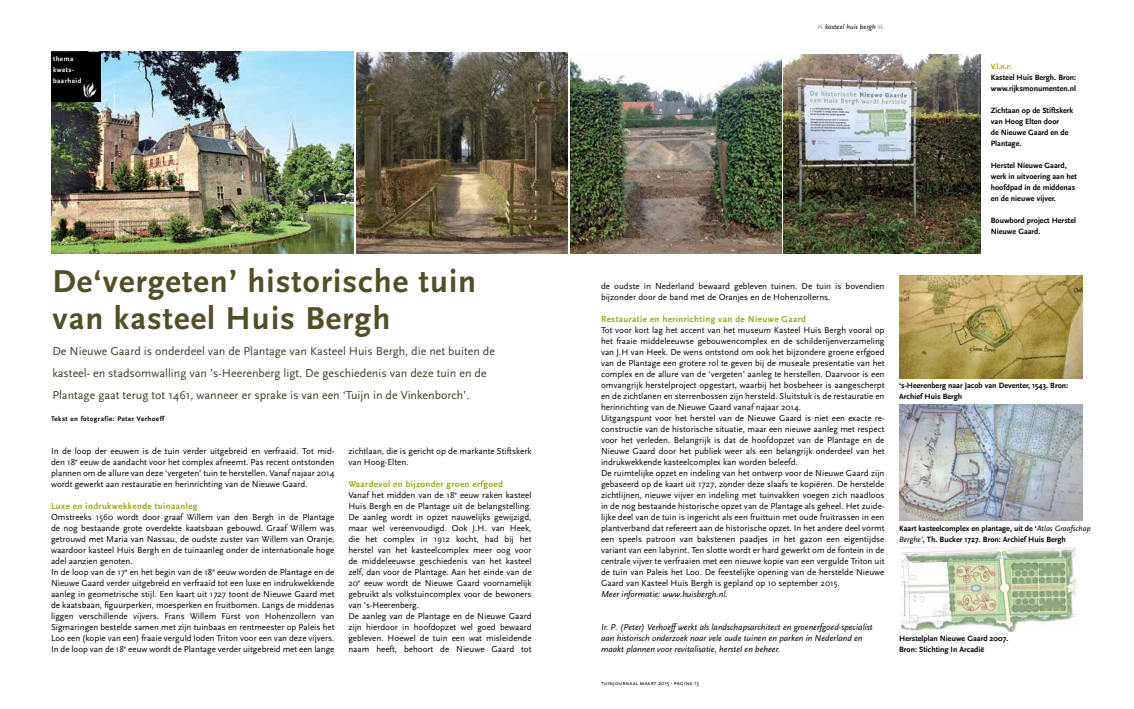
<style>
.page{position:relative;width:1134px;height:709px;background:#fff}
.page>*{position:absolute;margin:0;border:0;box-sizing:border-box;transform-origin:0 0}
.t1{font:700 33px/37px "Scala Sans";letter-spacing:.03em;color:#524f26}
.t2{font:22.4px "Woodtype Ornaments Std";color:#fff}
.t3{font:12px/22px "Scala Sans";color:#3f3e29}
.t4{font:9px/11px "Scala Sans";color:#000}
.t5{font:italic 9px/11px "Scala Sans";color:#000}
.t6{font:700 9px "Scala Sans";letter-spacing:.045em;color:#9fa617}
.t7{font:700 8px/11px "Scala Sans";color:#000}
.t8{font:700 8px "Scala Sans";color:#9fa617}
.t9{font:700 7px "Scala Sans";letter-spacing:.065em;color:#000}
.t10{font:700 7px/11px "Scala Sans";letter-spacing:.065em;color:#fff}
.t11{font:italic 7px "Scala Sans";letter-spacing:.02em;color:#000}
.t12{font:6px "Scala Sans Caps";color:#000}
.s1{font-weight:700;color:#9fa617}
.s2{font-family:"Type Embellishments One Let Plain";font-style:normal}
.s3{font-family:"Scala Sans"}
.s4{font-weight:400;font-style:italic}
</style>
<div class="page">
<img style="left:51px;top:52px;width:303px;height:201px">
<img style="left:356px;top:53px;width:211px;height:200px">
<img style="left:570px;top:58px;width:211px;height:195px">
<img style="left:784px;top:55px;width:197px;height:198px">
<img style="left:899px;top:276px;width:183px;height:102px">
<img style="left:899px;top:405px;width:183px;height:115px">
<img style="left:900px;top:548px;width:179px;height:83px">
<div style="left:51px;top:52px;width:50px;height:50px;background:#000"></div>
<p class="t10" style="left:53px;top:53px;width:30px">thema kwets&shy;baarheid</p>
<h2 class="t2" style="left:84px;top:81px;width:14px">•</h2>
<h1 class="t1" style="left:52px;top:263px;width:425px">De‘vergeten’ historische tuin van kasteel Huis Bergh</h1>
<p class="t3" style="left:52px;top:340px;width:444px">De Nieuwe Gaard is onderdeel van de Plantage van Kasteel Huis Bergh, die net buiten de kasteel- en stadsomwalling van ’s-Heerenberg ligt. De geschiedenis van deze tuin en de<br>Plantage gaat terug tot 1461, wanneer er sprake is van een ‘Tuijn in de Vinkenborch’.</p>
<p class="t9" style="left:51px;top:415px;width:115px">Tekst en fotografie: Peter Verhoeff</p>
<p class="t4" style="left:51px;top:446px;width:285px;text-align:justify">In de loop der eeuwen is de tuin verder uitgebreid en verfraaid. Tot mid&shy;den 18<sup>e</sup> eeuw de aandacht voor het complex afneemt. Pas recent ontstonden plannen om de allure van deze ‘vergeten’ tuin te herstellen. Vanaf najaar 2014 wordt gewerkt aan restauratie en herinrichting van de Nieuwe Gaard.</p>
<p class="t6" style="left:51px;top:501px;width:148px">Luxe en indrukwekkende tuinaanleg</p>
<p class="t4" style="left:51px;top:512px;width:285px">Omstreeks 1560 wordt door graaf Willem van den Bergh in de Plantage de nog bestaande grote overdekte kaatsbaan gebouwd. Graaf Willem was getrouwd met Maria van Nassau, de oudste zuster van Willem van Oranje, waardoor kasteel Huis Bergh en de tuinaanleg onder de internationale hoge adel aanzien genoten.<br>In de loop van de 17<sup>e</sup> en het begin van de 18<sup>e</sup> eeuw worden de Plantage en de Nieuwe Gaard verder uitgebreid en verfraaid tot een luxe en indrukwekkende aanleg in geometrische stijl. Een kaart uit 1727 toont de Nieuwe Gaard met de kaatsbaan, figuurperken, moesperken en fruitbomen. Langs de middenas liggen verschillende vijvers. Frans Willem Fürst von Hohenzollern van Sigmaringen bestelde samen met zijn tuinbaas en rentmeester op Paleis het Loo een (kopie van een) fraaie verguld loden Triton voor een van deze vijvers.<br>In de loop van de 18<sup>e</sup> eeuw wordt de Plantage verder uitgebreid met een lange</p>
<p class="t4" style="left:348px;top:446px;width:185px">zichtlaan, die is gericht op de markante Stiftskerk van Hoog-Elten.</p>
<p class="t4" style="left:348px;top:479px;width:185px"><span class="s1">Waardevol en bijzonder groen erfgoed<br></span>Vanaf het midden van de 18<sup>e</sup> eeuw raken kasteel Huis Bergh en de Plantage uit de belangstelling.<br>De aanleg wordt in opzet nauwelijks gewijzigd, maar wel vereenvoudigd. Ook J.H. van Heek, die het complex in 1912 kocht, had bij het herstel van het kasteelcomplex meer oog voor de middeleeuwse geschiedenis van het kasteel zelf, dan voor de Plantage. Aan het einde van de 20<sup>e</sup> eeuw wordt de Nieuwe Gaard voornamelijk gebruikt als volkstuincomplex voor de bewoners van ‘s-Heerenberg.<br>De aanleg van de Plantage en de Nieuwe Gaard zijn hierdoor in hoofdopzet wel goed bewaard gebleven. Hoewel de tuin een wat misleidende naam heeft, behoort de Nieuwe Gaard tot</p>
<p class="t11" style="left:817px;top:23px;width:68px"><span class="s2">-</span> kasteel huis bergh <span class="s2">-</span></p>
<p class="t8" style="left:991px;top:62px;width:22px">V.l.n.r:</p>
<p class="t7" style="left:991px;top:72px;width:87px">Kasteel Huis Bergh. Bron: www.rijksmonumenten.nl</p>
<p class="t7" style="left:991px;top:105px;width:84px">Zichtaan op de Stiftskerk van Hoog Elten door<br>de Nieuwe Gaard en de<br>Plantage.</p>
<p class="t7" style="left:991px;top:160px;width:88px">Herstel Nieuwe Gaard, werk in uitvoering aan het hoofdpad in de middenas en de nieuwe vijver.</p>
<p class="t7" style="left:991px;top:215px;width:87px">Bouwbord project Herstel<br>Nieuwe Gaard.</p>
<p class="t4" style="left:601px;top:281px;width:285px">de oudste in Nederland bewaard gebleven tuinen. De tuin is bovendien bijzonder door de band met de Oranjes en de Hohenzollerns.</p>
<p class="t6" style="left:601px;top:314px;width:206px">Restauratie en herinrichting van de Nieuwe Gaard</p>
<p class="t4" style="left:601px;top:325px;width:285px">Tot voor kort lag het accent van het museum Kasteel Huis Bergh vooral op het fraaie middeleeuwse gebouwencomplex en de schilderijenverzameling van J.H van Heek. De wens ontstond om ook het bijzondere groene erfgoed van de Plantage een grotere rol te geven bij de museale presentatie van het complex en de allure van de ‘vergeten’ aanleg te herstellen. Daarvoor is een omvangrijk herstelproject opgestart, waarbij het bosbeheer is aangescherpt en de zichtlanen en sterrenbossen zijn hersteld. Sluitstuk is de restauratie en herinrichting van de Nieuwe Gaard vanaf najaar 2014.<br>Uitgangspunt voor het herstel van de Nieuwe Gaard is niet een exacte re&shy;constructie van de historische situatie, maar een nieuwe aanleg met respect voor het verleden. Belangrijk is dat de hoofdopzet van de Plantage en de Nieuwe Gaard door het publiek weer als een belangrijk onderdeel van het indrukwekkende kasteelcomplex kan worden beleefd.<br>De ruimtelijke opzet en indeling van het ontwerp voor de Nieuwe Gaard zijn gebaseerd op de kaart uit 1727, zonder deze slaafs te kopiëren. De herstelde zichtlijnen, nieuwe vijver en indeling met tuinvakken voegen zich naadloos in de nog bestaande historische opzet van de Plantage als geheel. Het zuide&shy;lijke deel van de tuin is ingericht als een fruittuin met oude fruitrassen in een plantverband dat refereert aan de historische opzet. In het andere deel vormt een speels patroon van bakstenen paadjes in het gazon een eigentijdse variant van een labyrint. Ten slotte wordt er hard gewerkt om de fontein in de centrale vijver te verfraaien met een nieuwe kopie van een vergulde Triton uit de tuin van Paleis het Loo. De feestelijke opening van de herstelde Nieuwe Gaard van Kasteel Huis Bergh is gepland op 10 september 2015.</p>
<p class="t5" style="left:601px;top:589px;width:128px">Meer informatie: www.huisbergh.nl.</p>
<p class="t5" style="left:601px;top:622px;width:273px">Ir. P. (Peter) Verhoeff werkt als landschapsarchitect en groenerfgoed-specialist aan historisch onderzoek naar vele oude tuinen en parken in Nederland en maakt plannen voor revitalisatie, herstel en beheer.</p>
<p class="t12" style="left:601px;top:680px;width:100px">tuinjournaal maart <span class="s3">2015</span> - pagina <span class="s3">13</span></p>
<p class="t7" style="left:899px;top:380px;width:170px">‘s-Heerenberg naar Jacob van Deventer, 1543. Bron:<br>Archief Huis Bergh</p>
<p class="t7" style="left:899px;top:523px;width:193px">Kaart kasteelcomplex en plantage, uit de ‘<span class="s4">Atlas Graafschap<br>Berghe’</span>, Th. Bucker 1727. Bron: Archief Huis Bergh</p>
<p class="t7" style="left:899px;top:633px;width:111px">Herstelplan Nieuwe Gaard 2007.<br>Bron: Stichting In Arcadië</p>
</div>
